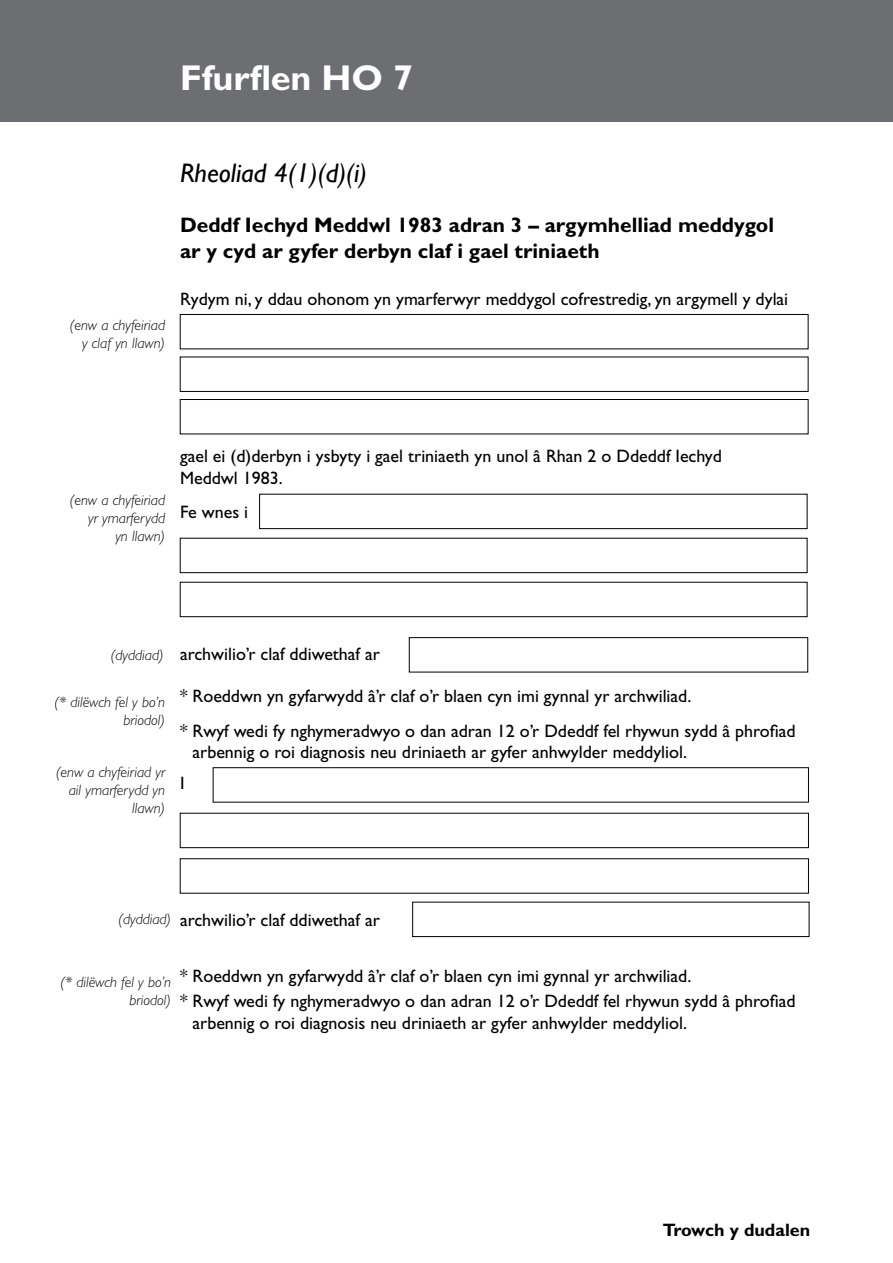
<style>
.page{position:relative;width:893px;height:1263px;background:#fff}
.page>*{position:absolute;margin:0;border:0;box-sizing:border-box;transform-origin:0 0}
.Heading{font:700 36px "Gill Sans Std";color:#fff}
.Sub_heading{font:italic 27px "Gill Sans Std";color:#000}
.Sub_sub_heading{font:700 21px/25.2px "Gill Sans Std";color:#000}
.text{font:18px/21.6px "Gill Sans Std";color:#000}
.t1{font:700 18px "Gill Sans Std";color:#000}
.text-2{font:italic 300 15px/18px "Gill Sans Std";color:#000;text-align:right}
</style>
<div class="page">
<div style="left:0;top:0;width:893px;height:122px;background:#6d6e71"></div>
<div style="left:180px;top:314px;width:628px;height:35px;border:1px solid #000"></div>
<div style="left:180px;top:357px;width:628px;height:35px;border:1px solid #000"></div>
<div style="left:180px;top:399px;width:628px;height:35px;border:1px solid #000"></div>
<div style="left:213px;top:767px;width:596px;height:35px;border:1px solid #000"></div>
<div style="left:180px;top:813px;width:629px;height:35px;border:1px solid #000"></div>
<div style="left:412px;top:902px;width:397px;height:35px;border:1px solid #000"></div>
<div style="left:259px;top:494px;width:548px;height:35px;border:1px solid #000"></div>
<div style="left:180px;top:538px;width:627px;height:35px;border:1px solid #000"></div>
<div style="left:409px;top:637px;width:399px;height:35px;border:1px solid #000"></div>
<div style="left:180px;top:582px;width:627px;height:35px;border:1px solid #000"></div>
<p class="Heading" style="left:180px;top:56px;width:234px">Ffurflen HO 7</p>
<p class="text-2" style="left:70px;top:316px;width:97px">(enw a chyfeiriad y claf yn llawn)</p>
<p class="Sub_heading" style="left:180px;top:157px;width:189px">Rheoliad 4(1)(d)(i)</p>
<p class="Sub_sub_heading" style="left:180px;top:213px;width:596px">Deddf Iechyd Meddwl 1983 adran 3 – argymhelliad meddygol ar y cyd ar gyfer derbyn claf i gael triniaeth</p>
<p class="text" style="left:180px;top:288px;width:610px">Rydym ni, y ddau ohonom yn ymarferwyr meddygol cofrestredig, yn argymell y dylai</p>
<p class="text-2" style="left:70px;top:491px;width:97px">(enw a chyfeiriad yr ymarferydd<br>yn llawn)</p>
<p class="text" style="left:180px;top:445px;width:543px">gael ei (d)derbyn i ysbyty i gael triniaeth yn unol â Rhan 2 o Ddeddf Iechyd<br>Meddwl 1983.</p>
<p class="text" style="left:180px;top:501px;width:70px">Fe wnes i</p>
<p class="text-2" style="left:111px;top:646px;width:54px">(dyddiad)</p>
<p class="text-2" style="left:55px;top:693px;width:112px">(* dilëwch fel y bo’n briodol)</p>
<p class="text-2" style="left:56px;top:763px;width:111px">(enw a chyfeiriad yr ail ymarferydd yn llawn)</p>
<p class="text" style="left:180px;top:643px;width:201px">archwilio’r claf ddiwethaf ar</p>
<p class="text" style="left:180px;top:686px;width:513px">* Roeddwn yn gyfarwydd â’r claf o’r blaen cyn imi gynnal yr archwiliad.</p>
<p class="text" style="left:193px;top:720px;width:605px;text-indent:-13px">* Rwyf wedi fy nghymeradwyo o dan adran 12 o’r Ddeddf fel rhywun sydd â phrofiad arbennig o roi diagnosis neu driniaeth ar gyfer anhwylder meddyliol.</p>
<p class="text" style="left:180px;top:772px;width:6px">I</p>
<p class="text-2" style="left:118px;top:911px;width:54px">(dyddiad)</p>
<p class="text" style="left:180px;top:909px;width:201px">archwilio’r claf ddiwethaf ar</p>
<p class="text-2" style="left:61px;top:973px;width:112px">(* dilëwch fel y bo’n briodol)</p>
<p class="text" style="left:180px;top:965px;width:513px">* Roeddwn yn gyfarwydd â’r claf o’r blaen cyn imi gynnal yr archwiliad.</p>
<p class="text" style="left:193px;top:991px;width:605px;text-indent:-13px">* Rwyf wedi fy nghymeradwyo o dan adran 12 o’r Ddeddf fel rhywun sydd â phrofiad arbennig o roi diagnosis neu driniaeth ar gyfer anhwylder meddyliol.</p>
<p class="t1" style="left:663px;top:1219px;width:149px">Trowch y dudalen</p>
</div>
